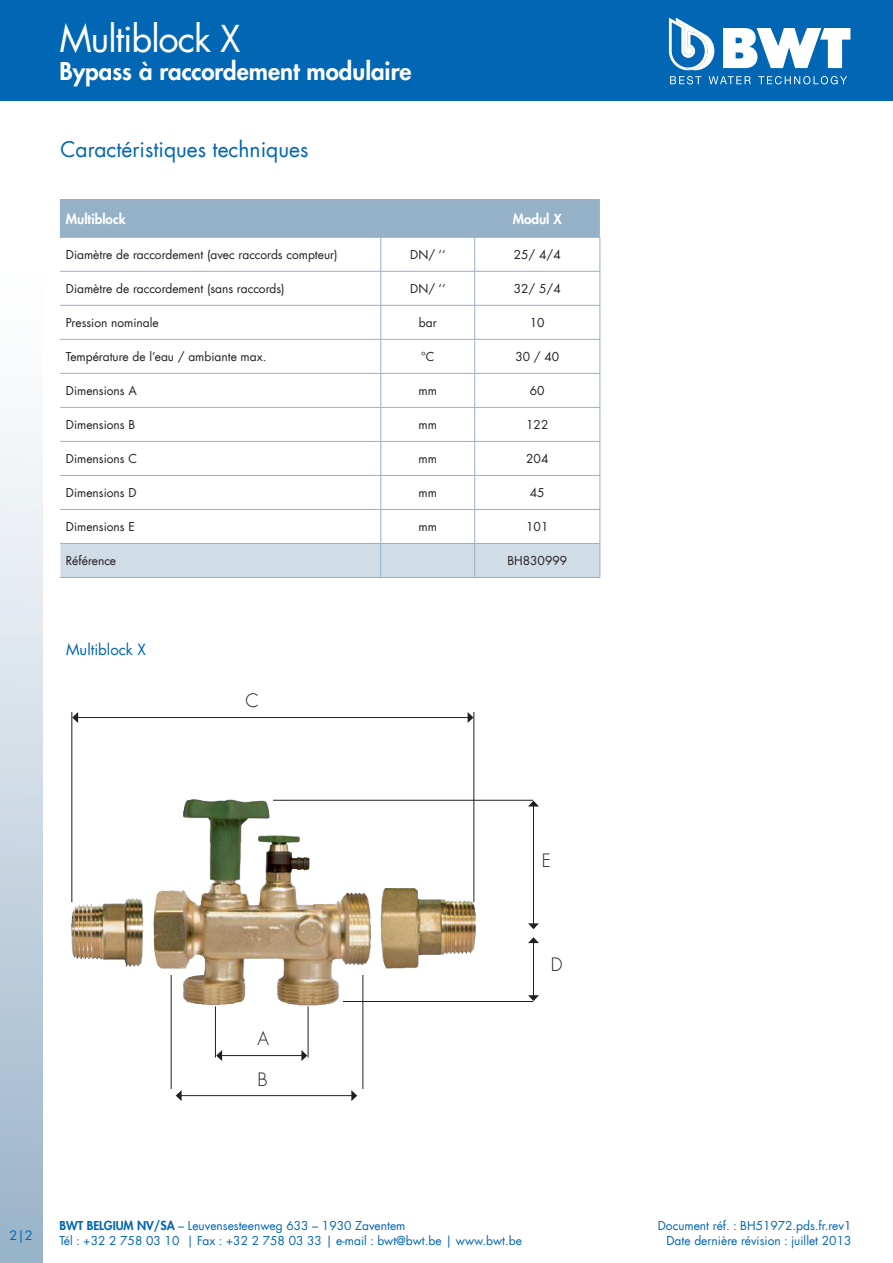
<style>
.page{position:relative;width:893px;height:1263px;background:#fff}
.page>*{position:absolute;margin:0;border:0;box-sizing:border-box;transform-origin:0 0}
.t1{font:36.3px "Futura Com";letter-spacing:-.03em;color:#fff}
.t2{font:800 24px "Futura Com";color:#fff}
.t3{font:21px "Futura Com";color:#0166b3}
.t4{font:300 18px "Futura Com";color:#231f20}
.t5{font:15px "Futura Com";color:#0166b3}
.t6{font:800 13.5px "Futura Com";color:#fff}
.t7{font:12.75px "Futura Com";color:#0166b3}
.t8{font:12px "Futura Com";color:#231f20}
.t9{font:12px "Futura Com";color:#0166b3}
.s1{font-weight:800}
</style>
<div class="page">
<div style="left:0;top:56px;width:43px;height:1207px;background:linear-gradient(to bottom,#fff,#9fb7cc)"></div>
<div style="left:0;top:0;width:893px;height:101px;background:#0166b3"></div>
<svg style="left:723px;top:28px;width:127px;height:40px"></svg>
<svg style="left:669px;top:18px;width:45px;height:52px"></svg>
<svg style="left:670px;top:76px;width:31px;height:8px"></svg>
<svg style="left:709px;top:76px;width:42px;height:8px"></svg>
<svg style="left:758px;top:76px;width:89px;height:8px"></svg>
<div style="left:60px;top:199px;width:540px;height:38px;background:#95b1c7"></div>
<div style="left:61px;top:544px;width:539px;height:33px;background:#d0dce6"></div>
<hr style="left:60px;top:237px;width:321px;height:1px;background:#95b1c7">
<hr style="left:60px;top:271px;width:321px;height:1px;background:#95b1c7">
<hr style="left:60px;top:305px;width:321px;height:1px;background:#95b1c7">
<hr style="left:380px;top:237px;width:1px;height:34px;background:#95b1c7">
<hr style="left:380px;top:271px;width:1px;height:34px;background:#95b1c7">
<hr style="left:380px;top:305px;width:1px;height:34px;background:#95b1c7">
<hr style="left:381px;top:237px;width:94px;height:1px;background:#95b1c7">
<hr style="left:475px;top:237px;width:125px;height:1px;background:#95b1c7">
<hr style="left:474px;top:237px;width:1px;height:34px;background:#95b1c7">
<hr style="left:600px;top:237px;width:1px;height:34px;background:#95b1c7">
<hr style="left:474px;top:271px;width:1px;height:34px;background:#95b1c7">
<hr style="left:600px;top:271px;width:1px;height:34px;background:#95b1c7">
<hr style="left:474px;top:305px;width:1px;height:34px;background:#95b1c7">
<hr style="left:600px;top:305px;width:1px;height:34px;background:#95b1c7">
<hr style="left:60px;top:339px;width:321px;height:1px;background:#95b1c7">
<hr style="left:60px;top:373px;width:321px;height:1px;background:#95b1c7">
<hr style="left:60px;top:407px;width:321px;height:1px;background:#95b1c7">
<hr style="left:60px;top:441px;width:321px;height:1px;background:#95b1c7">
<hr style="left:60px;top:475px;width:321px;height:1px;background:#95b1c7">
<hr style="left:60px;top:509px;width:321px;height:1px;background:#95b1c7">
<hr style="left:60px;top:543px;width:321px;height:1px;background:#95b1c7">
<hr style="left:60px;top:577px;width:321px;height:1px;background:#95b1c7">
<hr style="left:380px;top:339px;width:1px;height:34px;background:#95b1c7">
<hr style="left:380px;top:374px;width:1px;height:33px;background:#95b1c7">
<hr style="left:380px;top:408px;width:1px;height:33px;background:#95b1c7">
<hr style="left:380px;top:442px;width:1px;height:33px;background:#95b1c7">
<hr style="left:380px;top:476px;width:1px;height:33px;background:#95b1c7">
<hr style="left:380px;top:510px;width:1px;height:33px;background:#95b1c7">
<hr style="left:380px;top:544px;width:1px;height:33px;background:#95b1c7">
<hr style="left:474px;top:339px;width:1px;height:34px;background:#95b1c7">
<hr style="left:600px;top:339px;width:1px;height:34px;background:#95b1c7">
<hr style="left:474px;top:374px;width:1px;height:33px;background:#95b1c7">
<hr style="left:600px;top:374px;width:1px;height:33px;background:#95b1c7">
<hr style="left:474px;top:408px;width:1px;height:33px;background:#95b1c7">
<hr style="left:600px;top:408px;width:1px;height:33px;background:#95b1c7">
<hr style="left:474px;top:442px;width:1px;height:33px;background:#95b1c7">
<hr style="left:600px;top:442px;width:1px;height:33px;background:#95b1c7">
<hr style="left:474px;top:476px;width:1px;height:33px;background:#95b1c7">
<hr style="left:600px;top:476px;width:1px;height:33px;background:#95b1c7">
<hr style="left:474px;top:510px;width:1px;height:33px;background:#95b1c7">
<hr style="left:600px;top:510px;width:1px;height:33px;background:#95b1c7">
<hr style="left:474px;top:544px;width:1px;height:33px;background:#95b1c7">
<hr style="left:600px;top:544px;width:1px;height:33px;background:#95b1c7">
<hr style="left:381px;top:271px;width:94px;height:1px;background:#95b1c7">
<hr style="left:475px;top:271px;width:125px;height:1px;background:#95b1c7">
<hr style="left:381px;top:305px;width:94px;height:1px;background:#95b1c7">
<hr style="left:475px;top:305px;width:125px;height:1px;background:#95b1c7">
<hr style="left:381px;top:339px;width:94px;height:1px;background:#95b1c7">
<hr style="left:475px;top:339px;width:125px;height:1px;background:#95b1c7">
<hr style="left:381px;top:373px;width:94px;height:1px;background:#95b1c7">
<hr style="left:475px;top:373px;width:125px;height:1px;background:#95b1c7">
<hr style="left:381px;top:407px;width:94px;height:1px;background:#95b1c7">
<hr style="left:475px;top:407px;width:125px;height:1px;background:#95b1c7">
<hr style="left:381px;top:441px;width:94px;height:1px;background:#95b1c7">
<hr style="left:475px;top:441px;width:125px;height:1px;background:#95b1c7">
<hr style="left:381px;top:475px;width:94px;height:1px;background:#95b1c7">
<hr style="left:475px;top:475px;width:125px;height:1px;background:#95b1c7">
<hr style="left:381px;top:509px;width:94px;height:1px;background:#95b1c7">
<hr style="left:475px;top:509px;width:125px;height:1px;background:#95b1c7">
<hr style="left:381px;top:543px;width:94px;height:1px;background:#95b1c7">
<hr style="left:475px;top:543px;width:125px;height:1px;background:#95b1c7">
<hr style="left:381px;top:577px;width:94px;height:1px;background:#95b1c7">
<hr style="left:475px;top:577px;width:125px;height:1px;background:#95b1c7">
<img style="left:71px;top:783px;width:409px;height:230px">
<hr style="left:273px;top:800px;width:260px;height:1px;background:#231f20">
<hr style="left:343px;top:1001px;width:190px;height:1px;background:#231f20">
<hr style="left:71px;top:712px;width:1px;height:190px;background:#231f20">
<hr style="left:473px;top:712px;width:1px;height:190px;background:#231f20">
<hr style="left:533px;top:806px;width:1px;height:118px;background:#231f20">
<svg style="left:528px;top:923px;width:11px;height:6px"></svg>
<svg style="left:528px;top:801px;width:11px;height:5px"></svg>
<hr style="left:77px;top:717px;width:391px;height:1px;background:#231f20">
<svg style="left:468px;top:712px;width:5px;height:11px"></svg>
<svg style="left:72px;top:712px;width:6px;height:11px"></svg>
<hr style="left:533px;top:942px;width:1px;height:54px;background:#231f20">
<svg style="left:528px;top:995px;width:11px;height:6px"></svg>
<svg style="left:528px;top:937px;width:11px;height:6px"></svg>
<hr style="left:221px;top:1055px;width:81px;height:1px;background:#231f20">
<svg style="left:216px;top:1050px;width:6px;height:11px"></svg>
<svg style="left:301px;top:1050px;width:6px;height:11px"></svg>
<hr style="left:215px;top:1006px;width:1px;height:51px;background:#231f20">
<hr style="left:308px;top:1006px;width:1px;height:51px;background:#231f20">
<hr style="left:181px;top:1095px;width:171px;height:1px;background:#231f20">
<svg style="left:176px;top:1090px;width:6px;height:11px"></svg>
<svg style="left:351px;top:1090px;width:6px;height:11px"></svg>
<hr style="left:171px;top:975px;width:1px;height:114px;background:#231f20">
<hr style="left:362px;top:975px;width:1px;height:114px;background:#231f20">
<h1 class="t1" style="left:60px;top:13px;width:182px">Multiblock X</h1>
<h2 class="t2" style="left:60px;top:53px;width:353px">Bypass à raccordement modulaire</h2>
<p class="t3" style="left:61px;top:135px;width:249px">Caractéristiques techniques</p>
<p class="t6" style="left:66px;top:208px;width:61px">Multiblock</p>
<p class="t6" style="left:513px;top:208px;width:51px">Modul X</p>
<p class="t8" style="left:66px;top:247px;width:273px">Diamètre de raccordement (avec raccords compteur)</p>
<p class="t8" style="left:410px;top:247px;width:37px">DN/ ‘‘</p>
<p class="t8" style="left:514px;top:247px;width:48px">25/ 4/4</p>
<p class="t8" style="left:66px;top:281px;width:220px">Diamètre de raccordement (sans raccords)</p>
<p class="t8" style="left:410px;top:281px;width:37px">DN/ ‘‘</p>
<p class="t8" style="left:514px;top:281px;width:48px">32/ 5/4</p>
<p class="t8" style="left:66px;top:315px;width:94px">Pression nominale</p>
<p class="t8" style="left:419px;top:315px;width:19px">bar</p>
<p class="t8" style="left:530px;top:315px;width:16px">10</p>
<p class="t8" style="left:66px;top:349px;width:202px">Température de l’eau / ambiante max.</p>
<p class="t8" style="left:421px;top:349px;width:15px">°C</p>
<p class="t8" style="left:515px;top:349px;width:45px">30 / 40</p>
<p class="t8" style="left:66px;top:383px;width:72px">Dimensions A</p>
<p class="t8" style="left:419px;top:383px;width:20px">mm</p>
<p class="t8" style="left:530px;top:383px;width:16px">60</p>
<p class="t8" style="left:66px;top:417px;width:71px">Dimensions B</p>
<p class="t8" style="left:419px;top:417px;width:20px">mm</p>
<p class="t8" style="left:526px;top:417px;width:24px">122</p>
<p class="t8" style="left:66px;top:451px;width:73px">Dimensions C</p>
<p class="t8" style="left:419px;top:451px;width:20px">mm</p>
<p class="t8" style="left:526px;top:451px;width:24px">204</p>
<p class="t8" style="left:66px;top:485px;width:72px">Dimensions D</p>
<p class="t8" style="left:419px;top:485px;width:20px">mm</p>
<p class="t8" style="left:530px;top:485px;width:16px">45</p>
<p class="t8" style="left:66px;top:519px;width:70px">Dimensions E</p>
<p class="t8" style="left:419px;top:519px;width:20px">mm</p>
<p class="t8" style="left:526px;top:519px;width:24px">101</p>
<p class="t8" style="left:66px;top:553px;width:52px">Référence</p>
<p class="t8" style="left:507px;top:553px;width:61px">BH830999</p>
<p class="t5" style="left:66px;top:639px;width:81px">Multiblock X</p>
<p class="t4" style="left:245px;top:688px;width:15px">C</p>
<p class="t4" style="left:258px;top:1026px;width:13px">A</p>
<p class="t4" style="left:257px;top:1068px;width:12px">B</p>
<p class="t4" style="left:542px;top:849px;width:11px">E</p>
<p class="t4" style="left:551px;top:953px;width:13px">D</p>
<p class="t7" style="left:10px;top:1227px;width:24px">2|2</p>
<p class="t9" style="left:60px;top:1218px;width:347px"><span class="s1">BWT BELGIUM NV/SA</span> – Leuvensesteenweg 633 – 1930 Zaventem</p>
<p class="t9" style="left:658px;top:1218px;width:195px">Document réf. : BH51972.pds.fr.rev1</p>
<p class="t9" style="left:60px;top:1232px;width:464px">Tél : +32 2 758 03 10 | Fax : +32 2 758 03 33 | e-mail : bwt@bwt.be | www.bwt.be</p>
<p class="t9" style="left:666px;top:1232px;width:186px">Date dernière révision : juillet 2013</p>
</div>
